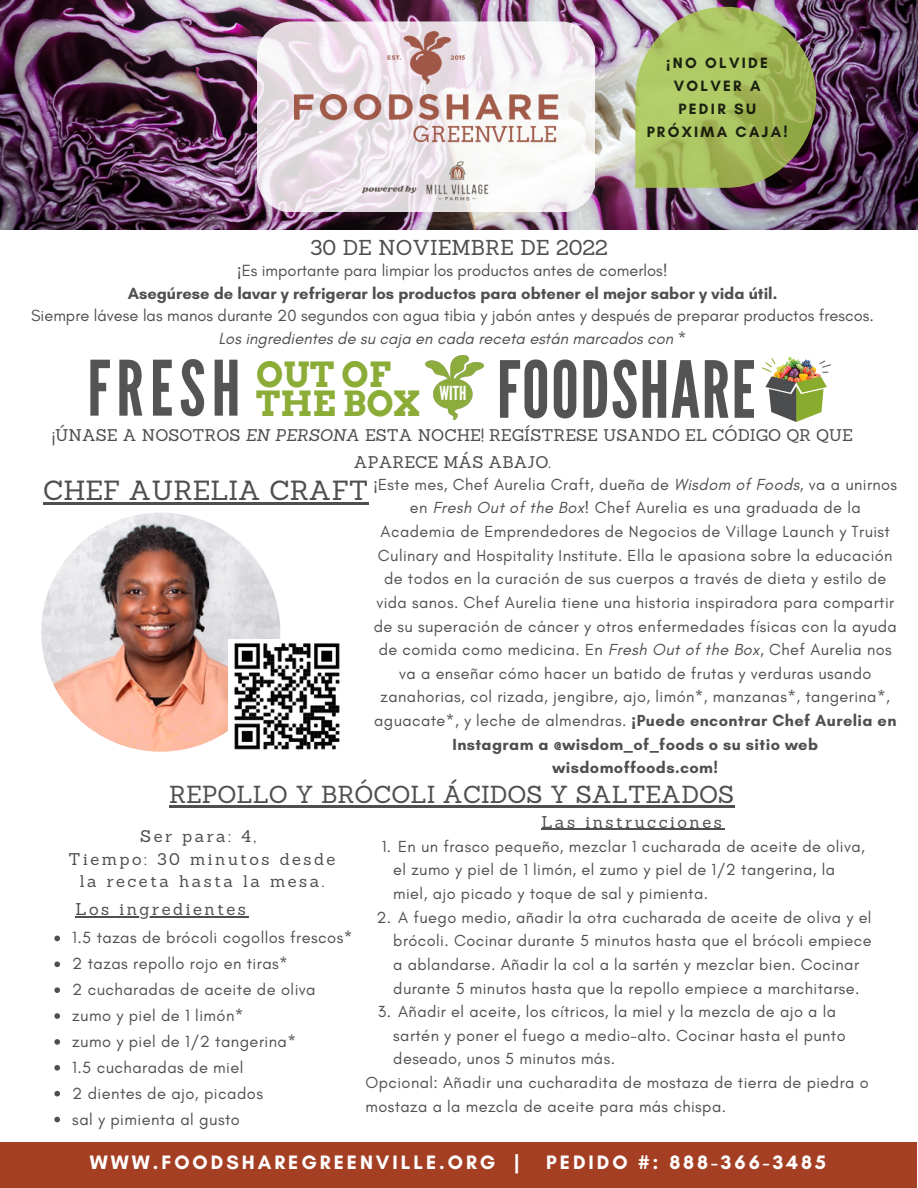
<style>
.page{position:relative;width:918px;height:1188px;background:#fff}
.page>*{position:absolute;margin:0;border:0;box-sizing:border-box;transform-origin:0 0}
.t1{font:78.45px "League Gothic";letter-spacing:.02em;color:#545454}
.t2{font:76.2px "League Gothic";letter-spacing:.08em;color:#545454}
.t3{font:700 34.8px "Arvo";color:#8bac37}
.t4{font:24px "Sanchez";color:#4f4f4f}
.t5{font:21px "Sanchez";color:#4f4f4f}
.t6{font:700 19.8px "Glacial Indifference";letter-spacing:.15em;color:#fff}
.t7{font:19.35px "League Gothic";color:#fff}
.t8{font:16.65px "Sanchez";letter-spacing:.15em;color:#4f4f4f}
.t9{font:16.5px/25.8px "Glacial Indifference";letter-spacing:.025em;color:#4f4f4f}
.t10{font:700 16.5px/22.5px "Glacial Indifference";color:#4f4f4f;text-align:center}
.t11{font:16.5px "Glacial Indifference";color:#4f4f4f}
.t12{font:16.5px/27px "Sanchez";color:#4f4f4f;text-align:center}
.t13{font:italic 16.5px "Glacial Indifference";color:#4f4f4f}
.t14{font:16.5px/22.5px "Sanchez";letter-spacing:.15em;color:#4f4f4f;text-align:center}
.t15{font:16.35px/23.7px "Glacial Indifference";letter-spacing:.025em;color:#4f4f4f}
.t16{font:700 16.35px "Glacial Indifference";letter-spacing:.025em;color:#4f4f4f}
.t17{font:700 15.3px/22.8px "Glacial Indifference";letter-spacing:.15em;color:#000;text-align:center}
.s1{font-family:"Noto Sans"}
.s2{font-family:"Noto Sans";font-weight:400}
.s3{font-weight:400}
.s4{font-style:italic}
.s5{font-family:"Sanchez";font-size:27px}
.s6{font-family:"Noto Sans";font-weight:700}
.s7{font-weight:700}
</style>
<div class="page">
<div style="left:0;top:1142px;width:917px;height:46px;background:#a53f23"></div>
<img style="left:0;top:0;width:918px;height:229px">
<svg style="left:635px;top:7px;width:181px;height:181px;background:#a0af61"></svg>
<svg style="left:257px;top:21px;width:338px;height:191px"></svg>
<img style="left:294px;top:31px;width:265px;height:172px">
<img style="left:762px;top:357px;width:69px;height:64px">
<img style="left:426px;top:355px;width:57px;height:64px">
<img style="left:41px;top:513px;width:239px;height:239px;border-radius:50%">
<hr style="left:43px;top:502px;width:325px;height:3px;background:#4f4f4f">
<hr style="left:75px;top:916px;width:174px;height:1px;background:#4f4f4f">
<svg style="left:54px;top:936px;width:6px;height:5px"></svg>
<svg style="left:54px;top:961px;width:6px;height:6px"></svg>
<svg style="left:54px;top:987px;width:6px;height:6px"></svg>
<svg style="left:54px;top:1013px;width:6px;height:6px"></svg>
<svg style="left:54px;top:1039px;width:6px;height:6px"></svg>
<svg style="left:54px;top:1065px;width:6px;height:6px"></svg>
<svg style="left:54px;top:1091px;width:6px;height:5px"></svg>
<svg style="left:54px;top:1117px;width:6px;height:5px"></svg>
<hr style="left:169px;top:805px;width:565px;height:2px;background:#4f4f4f">
<hr style="left:541px;top:829px;width:183px;height:1px;background:#4f4f4f">
<img style="left:228px;top:640px;width:112px;height:110px">
<p class="t17" style="left:647px;top:52px;width:143px"><span class="s1">¡</span>NO OLVIDE<br>VOLVER A<br>PEDIR SU<br>PRÓXIMA CAJA!</p>
<p class="t5" style="left:310px;top:234px;width:299px">30 DE NOVIEMBRE DE 2022</p>
<p class="t10" style="left:128px;top:259px;width:651px"><span class="s2">¡</span><span class="s3">Es importante para limpiar los productos antes de comerlos!<br></span>Asegúrese de lavar y refrigerar los productos para obtener el mejor sabor y vida útil.</p>
<p class="t11" style="left:31px;top:306px;width:844px">Siempre lávese las manos durante 20 segundos con agua tibia y jabón antes y después de preparar productos frescos.</p>
<p class="t13" style="left:219px;top:328px;width:469px">Los ingredientes de su caja en cada receta están marcados con *</p>
<h2 class="t2" style="left:87px;top:344px;width:305px">FRESH <sup>OUT</sup> <sup>OF</sup></h2>
<h3 class="t3" style="left:256px;top:383px;width:166px">THE BOX</h3>
<p class="t7" style="left:440px;top:382px;width:28px">WITH</p>
<h1 class="t1" style="left:497px;top:344px;width:260px">FOODSHARE</h1>
<p class="t12" style="left:52px;top:422px;width:802px">¡ÚNASE A NOSOTROS <span class="s4">EN PERSONA</span> ESTA NOCHE! REGÍSTRESE USANDO EL CÓDIGO QR QUE<br>APARECE MÁS ABAJO.</p>
<p class="t15" style="left:43px;top:472px;width:856px"><span class="s5">CHEF AURELIA CRAFT</span> <span class="s1">¡</span>Este mes, Chef Aurelia Craft, dueña de <span class="s4">Wisdom of Foods</span>, va a unirnos</p>
<p class="t15" style="left:410px;top:496px;width:453px">en <span class="s4">Fresh Out of the Box</span>! Chef Aurelia es una graduada de la</p>
<p class="t15" style="left:381px;top:520px;width:511px">Academia de Emprendedores de Negocios de Village Launch y Truist</p>
<p class="t15" style="left:378px;top:543px;width:516px">Culinary and Hospitality Institute. Ella le apasiona sobre la educación</p>
<p class="t15" style="left:384px;top:567px;width:504px">de todos en la curación de sus cuerpos a través de dieta y estilo de</p>
<p class="t15" style="left:376px;top:590px;width:519px">vida sanos. Chef Aurelia tiene una historia inspiradora para compartir</p>
<p class="t15" style="left:374px;top:614px;width:525px">de su superación de cáncer y otros enfermedades físicas con la ayuda</p>
<p class="t15" style="left:379px;top:638px;width:515px">de comida como medicina. En <span class="s4">Fresh Out of the Box</span>, Chef Aurelia nos</p>
<p class="t15" style="left:399px;top:661px;width:474px">va a enseñar cómo hacer un batido de frutas y verduras usando</p>
<p class="t15" style="left:381px;top:685px;width:511px">zanahorias, col rizada, jengibre, ajo, limón*, manzanas*, tangerina*,</p>
<p class="t15" style="left:374px;top:709px;width:524px">aguacate*, y leche de almendras. <span class="s6">¡</span><span class="s7">Puede encontrar Chef Aurelia en</span></p>
<p class="t16" style="left:453px;top:734px;width:367px">Instagram a @wisdom_of_foods o su sitio web</p>
<p class="t16" style="left:553px;top:758px;width:167px">wisdomoffoods.com!</p>
<h3 class="t4" style="left:169px;top:779px;width:567px">REPOLLO Y BRÓCOLI ÁCIDOS Y SALTEADOS</h3>
<p class="t14" style="left:69px;top:825px;width:268px">Ser para: 4,<br>Tiempo: 30 minutos desde la receta hasta la mesa.</p>
<p class="t8" style="left:541px;top:811px;width:182px">Las instrucciones</p>
<p class="t15" style="left:393px;top:834px;width:473px;text-indent:-12px">1. En un frasco pequeño, mezclar 1 cucharada de aceite de oliva, el zumo y piel de 1 limón, el zumo y piel de 1/2 tangerina, la miel, ajo picado y toque de sal y pimienta.</p>
<p class="t15" style="left:393px;top:905px;width:480px;text-indent:-17px">2. A fuego medio, añadir la otra cucharada de aceite de oliva y el brócoli. Cocinar durante 5 minutos hasta que el brócoli empiece a ablandarse. Añadir la col a la sartén y mezclar bien. Cocinar durante 5 minutos hasta que la repollo empiece a marchitarse.</p>
<p class="t15" style="left:378px;top:1000px;width:460px">3. Añadir el aceite, los cítricos, la miel y la mezcla de ajo a la</p>
<p class="t15" style="left:393px;top:1023px;width:454px">sartén y poner el fuego a medio-alto. Cocinar hasta el punto</p>
<p class="t15" style="left:393px;top:1047px;width:223px">deseado, unos 5 minutos más.</p>
<p class="t15" style="left:365px;top:1070px;width:505px">Opcional: Añadir una cucharadita de mostaza de tierra de piedra o</p>
<p class="t15" style="left:365px;top:1094px;width:362px">mostaza a la mezcla de aceite para más chispa.</p>
<p class="t8" style="left:75px;top:898px;width:172px">Los ingredientes</p>
<p class="t9" style="left:72px;top:925px;width:282px">1.5 tazas de brócoli cogollos frescos*<br>2 tazas repollo rojo en tiras*<br>2 cucharadas de aceite de oliva zumo y piel de 1 limón*<br>zumo y piel de 1/2 tangerina*<br>1.5 cucharadas de miel<br>2 dientes de ajo, picados<br>sal y pimienta al gusto</p>
<p class="t6" style="left:90px;top:1150px;width:431px">WWW.FOODSHAREGREENVILLE.ORG |</p>
<p class="t6" style="left:546px;top:1150px;width:281px">PEDIDO #: 888-366-3485</p>
</div>
